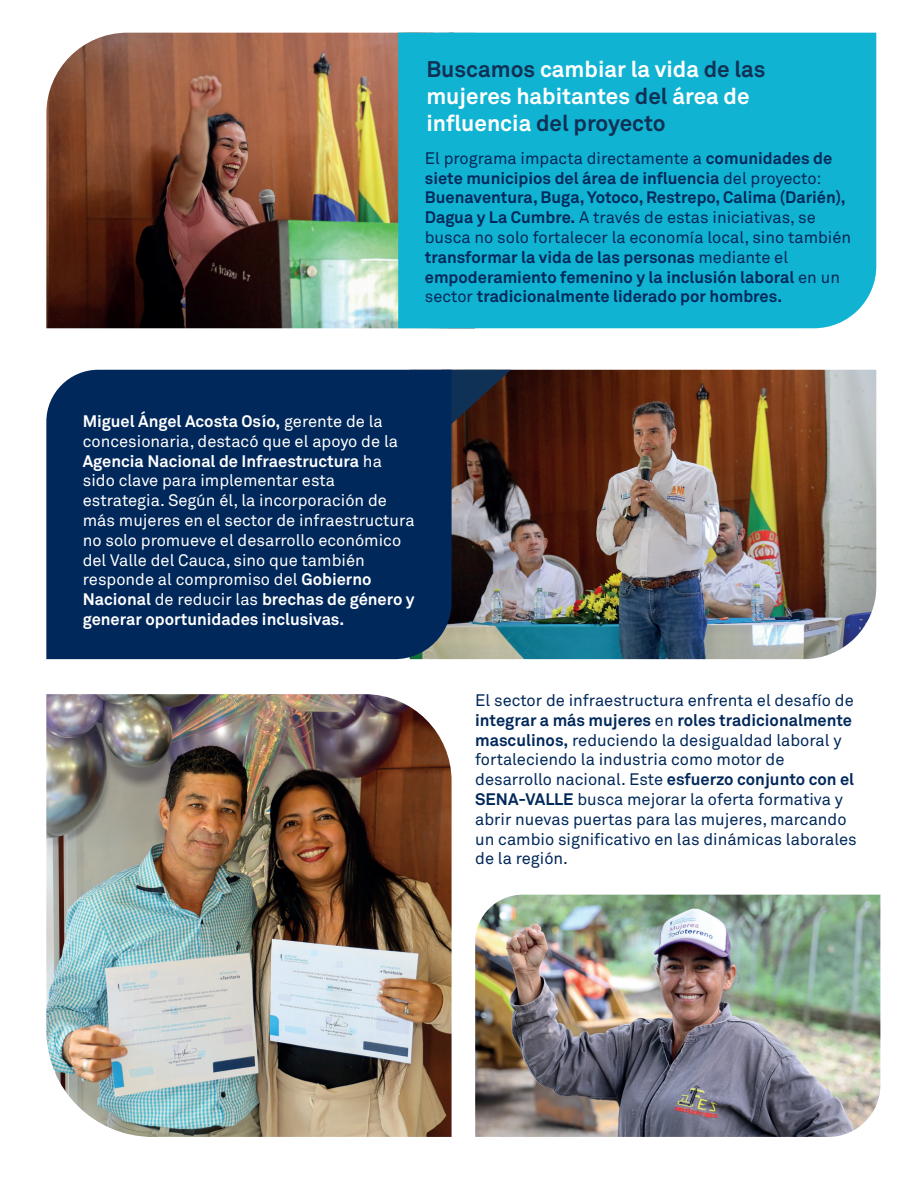
<style>
.page{position:relative;width:918px;height:1188px;background:#fff}
.page>*{position:absolute;margin:0;border:0;box-sizing:border-box;transform-origin:0 0}
.t1{font:700 22.5px/27px "Akkurat Pro";color:#fff}
.t2{font:16.5px/19.8px "Akkurat Pro";color:#fff}
.t3{font:700 16.5px/19.8px "Akkurat Pro";color:#00285b}
.t4{font:16.5px/19.8px "Akkurat Pro";color:#00285b}
.s1{color:#103156}
.s2{font-weight:400}
.s3{font-weight:700}
</style>
<div class="page">
<img style="left:452px;top:370px;width:424px;height:289px">
<svg style="left:452px;top:370px;width:59px;height:63px;background:#2d232a"></svg>
<svg style="left:46px;top:370px;width:406px;height:289px;background:#082f60"></svg>
<img style="left:475px;top:895px;width:405px;height:242px">
<img style="left:46px;top:33px;width:352px;height:295px">
<img style="left:46px;top:694px;width:406px;height:443px">
<div style="left:398px;top:33px;width:478px;height:295px;background:#11b3d2"></div>
<h1 class="t1" style="left:426px;top:56px;width:341px"><span class="s1">Buscamos</span> cambiar la vida <span class="s1">de las </span>mujeres habitantes <span class="s1">del</span> área de influencia <span class="s1">del proyecto</span></h1>
<p class="t3" style="left:425px;top:148px;width:428px"><span class="s2">El programa impacta directamente a</span> comunidades de siete municipios del área de influencia <span class="s2">del proyecto:<br></span>Buenaventura, Buga, Yotoco, Restrepo, Calima (Darién), Dagua y La Cumbre. <span class="s2">A través de estas iniciativas, se busca no solo fortalecer la economía local, sino también </span>transformar la vida de las personas <span class="s2">mediante el </span>empoderamiento femenino y la inclusión laboral <span class="s2">en un sector</span> tradicionalmente liderado por hombres.</p>
<p class="t2" style="left:83px;top:412px;width:333px"><span class="s3">Miguel Ángel Acosta Osío,</span> gerente de la concesionaria, destacó que el apoyo de la <span class="s3">Agencia Nacional de Infraestructura</span> ha sido clave para implementar esta estrategia. Según él, la incorporación de más mujeres en el sector de infraestructura no solo promueve el desarrollo económico del Valle del Cauca, sino que también responde al compromiso del <span class="s3">Gobierno Nacional</span> de reducir las <span class="s3">brechas de género y generar oportunidades inclusivas.</span></p>
<p class="t4" style="left:475px;top:691px;width:383px">El sector de infraestructura enfrenta el desafío de <span class="s3">integrar a más mujeres</span> en <span class="s3">roles tradicionalmente masculinos,</span> reduciendo la desigualdad laboral y fortaleciendo la industria como motor de desarrollo nacional. Este <span class="s3">esfuerzo conjunto con el SENA-VALLE</span> busca mejorar la oferta formativa y abrir nuevas puertas para las mujeres, marcando un cambio significativo en las dinámicas laborales de la región.</p>
</div>
